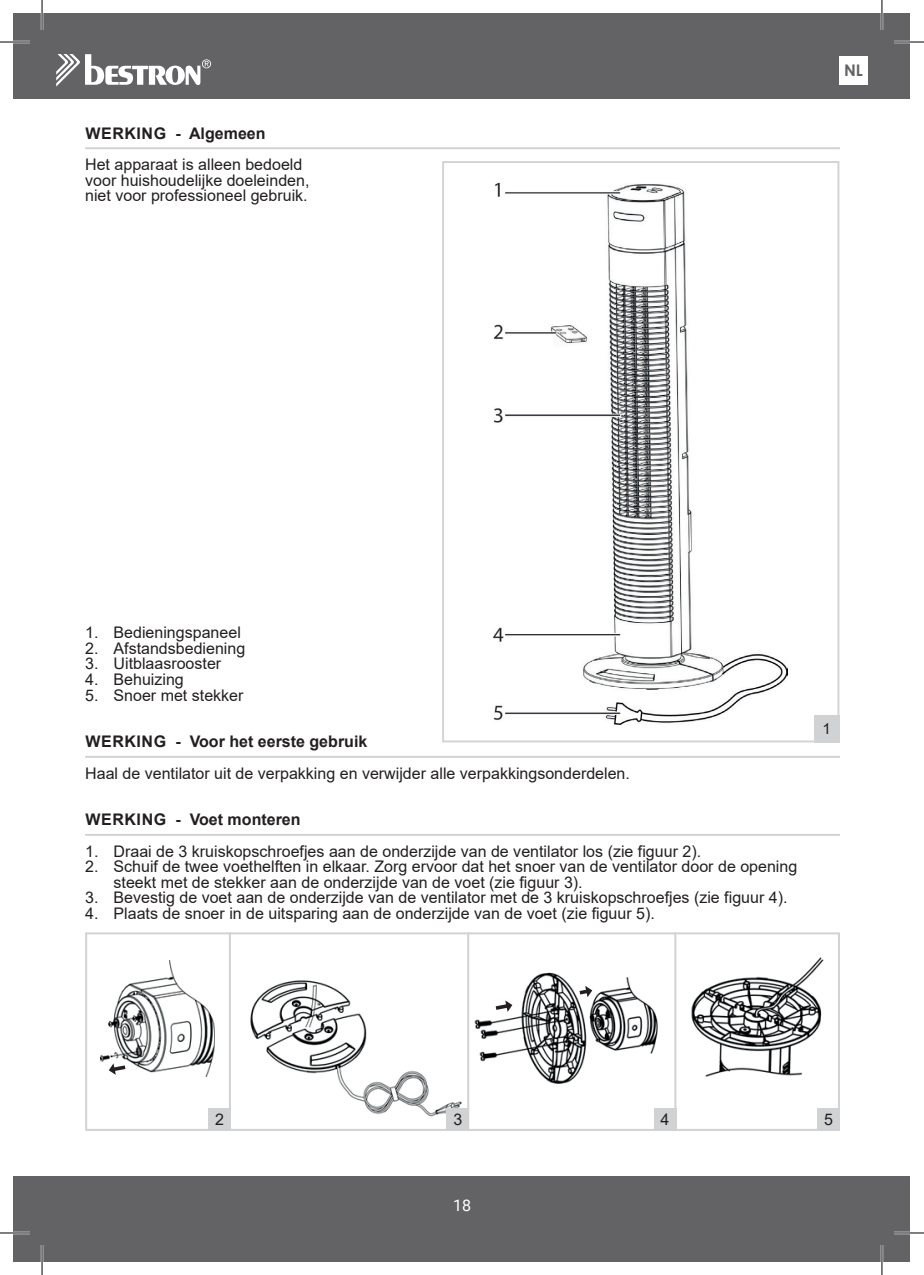
<style>
.page{position:relative;width:924px;height:1275px;background:#fff}
.page>*{position:absolute;margin:0;border:0;box-sizing:border-box;transform-origin:0 0}
.t1{font:16px/15.6px "Arial";color:#231f20}
.t2{font:700 16px "Arial";color:#231f20}
.t3{font:16px "Roboto";color:#fff}
.t4{font:700 16px "Century Gothic";color:#636366}
.t5{font:15.2px "Arial";color:#231f20}
</style>
<div class="page">
<div style="left:14px;top:14px;width:895px;height:85px;background:#636366"></div>
<div style="left:14px;top:1176px;width:895px;height:85px;background:#636366"></div>
<svg style="left:56px;top:54px;width:155px;height:33px"></svg>
<div style="left:839px;top:56px;width:28px;height:29px;background:#fff"></div>
<hr style="left:85px;top:147px;width:754px;height:2px;background:#d1d2d4">
<hr style="left:85px;top:756px;width:754px;height:2px;background:#d1d2d4">
<hr style="left:85px;top:834px;width:754px;height:2px;background:#d1d2d4">
<img style="left:100px;top:961px;width:114px;height:115px">
<img style="left:250px;top:980px;width:212px;height:137px">
<img style="left:474px;top:972px;width:184px;height:112px">
<img style="left:691px;top:957px;width:133px;height:120px">
<svg style="left:495px;top:1000px;width:17px;height:12px"></svg>
<svg style="left:109px;top:1063px;width:16px;height:11px"></svg>
<svg style="left:579px;top:986px;width:13px;height:11px"></svg>
<div style="left:85px;top:932px;width:754px;height:199px;border:2px solid #d1d2d4"></div>
<div style="left:816px;top:1108px;width:23px;height:23px;background:#d1d2d4"></div>
<div style="left:446px;top:1108px;width:23px;height:23px;background:#d1d2d4"></div>
<div style="left:653px;top:1108px;width:23px;height:23px;background:#d1d2d4"></div>
<div style="left:208px;top:1108px;width:23px;height:23px;background:#d1d2d4"></div>
<hr style="left:229px;top:932px;width:2px;height:199px;background:#d1d2d4">
<hr style="left:467px;top:932px;width:2px;height:199px;background:#d1d2d4">
<hr style="left:674px;top:932px;width:2px;height:199px;background:#d1d2d4">
<img style="left:493px;top:182px;width:294px;height:542px">
<div style="left:442px;top:161px;width:397px;height:581px;border:2px solid #d1d2d4"></div>
<div style="left:813px;top:715px;width:26px;height:27px;background:#d1d2d4"></div>
<hr style="left:0;top:41px;width:30px;height:2px;background:#fff">
<hr style="left:893px;top:41px;width:30px;height:2px;background:#fff">
<hr style="left:0;top:1231px;width:30px;height:3px;background:#fff">
<hr style="left:893px;top:1231px;width:30px;height:3px;background:#fff">
<hr style="left:41px;top:0;width:2px;height:30px;background:#fff">
<hr style="left:41px;top:1245px;width:2px;height:30px;background:#fff">
<hr style="left:880px;top:0;width:2px;height:30px;background:#fff">
<hr style="left:880px;top:1245px;width:2px;height:30px;background:#fff">
<hr style="left:0;top:42px;width:30px;height:1px;background:#000">
<hr style="left:893px;top:42px;width:30px;height:1px;background:#000">
<hr style="left:0;top:1232px;width:30px;height:1px;background:#000">
<hr style="left:893px;top:1232px;width:30px;height:1px;background:#000">
<hr style="left:42px;top:0;width:1px;height:30px;background:#000">
<hr style="left:42px;top:1245px;width:1px;height:30px;background:#000">
<hr style="left:881px;top:0;width:1px;height:30px;background:#000">
<hr style="left:881px;top:1245px;width:1px;height:30px;background:#000">
<p class="t2" style="left:85px;top:122px;width:181px">WERKING - Algemeen</p>
<p class="t1" style="left:85px;top:156px;width:226px">Het apparaat is alleen bedoeld voor huishoudelijke doeleinden, niet voor professioneel gebruik.</p>
<p class="t4" style="left:843px;top:58px;width:20px">NL</p>
<p class="t1" style="left:85px;top:624px;width:157px">1. Bedieningspaneel</p>
<p class="t1" style="left:85px;top:640px;width:161px">2. Afstandsbediening</p>
<p class="t1" style="left:85px;top:656px;width:137px">3. Uitblaasrooster</p>
<p class="t1" style="left:85px;top:671px;width:100px">4. Behuizing</p>
<p class="t1" style="left:85px;top:687px;width:160px">5. Snoer met stekker</p>
<p class="t2" style="left:85px;top:730px;width:283px">WERKING - Voor het eerste gebruik</p>
<p class="t1" style="left:85px;top:765px;width:546px">Haal de ventilator uit de verpakking en verwijder alle verpakkingsonderdelen.</p>
<p class="t2" style="left:85px;top:808px;width:216px">WERKING - Voet monteren</p>
<p class="t1" style="left:85px;top:843px;width:617px">1. Draai de 3 kruiskopschroefjes aan de onderzijde van de ventilator los (zie figuur 2).</p>
<p class="t1" style="left:113px;top:858px;width:685px;text-indent:-28px">2. Schuif de twee voethelften in elkaar. Zorg ervoor dat het snoer van de ventilator door de opening steekt met de stekker aan de onderzijde van de voet (zie figuur 3).</p>
<p class="t1" style="left:85px;top:890px;width:703px">3. Bevestig de voet aan de onderzijde van de ventilator met de 3 kruiskopschroefjes (zie figuur 4).</p>
<p class="t1" style="left:85px;top:905px;width:571px">4. Plaats de snoer in de uitsparing aan de onderzijde van de voet (zie figuur 5).</p>
<p class="t5" style="left:822px;top:718px;width:10px">1</p>
<p class="t1" style="left:215px;top:1111px;width:10px">2</p>
<p class="t1" style="left:453px;top:1111px;width:10px">3</p>
<p class="t1" style="left:660px;top:1111px;width:10px">4</p>
<p class="t1" style="left:823px;top:1111px;width:10px">5</p>
<p class="t3" style="left:453px;top:1193px;width:19px">18</p>
</div>
